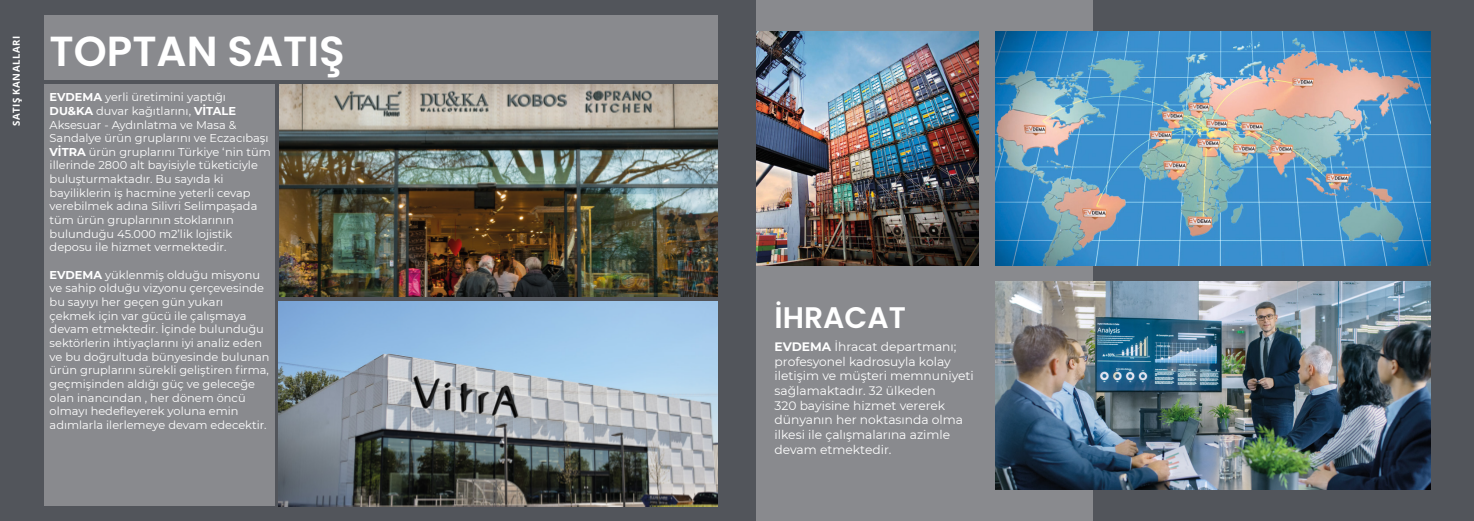
<style>
.page{position:relative;width:1474px;height:521px;background:#fff}
.page>*{position:absolute;margin:0;border:0;box-sizing:border-box;transform-origin:0 0}
.t1{font:600 42px "Poppins";color:#fff}
.t2{font:600 29.75px "Poppins";color:#fff}
.t3{font:12.25px/14.7px "Montserrat";color:#fff}
.t4{font:11.38px/13.7px "Montserrat";color:#fff}
.t5{font:700 9.62px "Open Sans";letter-spacing:.05em;color:#fff}
.s1{font-weight:700}
</style>
<div class="page">
<div style="left:0;top:0;width:1473px;height:521px;background:#52555b"></div>
<div style="left:756px;top:0;width:337px;height:521px;background:#898a8e"></div>
<div style="left:44px;top:15px;width:674px;height:65px;background:#898a8e"></div>
<div style="left:44px;top:85px;width:231px;height:421px;background:#898a8e"></div>
<img style="left:279px;top:85px;width:439px;height:211px">
<img style="left:279px;top:301px;width:438px;height:205px">
<img style="left:995px;top:281px;width:434px;height:208px">
<img style="left:756px;top:32px;width:222px;height:233px">
<img style="left:995px;top:32px;width:434px;height:233px">
<p class="t5" style="left:9px;top:126px;width:91px;rotate:-90deg">SATIŞ KANALLARI</p>
<h1 class="t1" style="left:50px;top:27px;width:297px">TOPTAN SATIŞ</h1>
<p class="t4" style="left:50px;top:90px;width:223px"><span class="s1">EVDEMA</span> yerli üretimini yaptığı <span class="s1">DU&amp;KA</span> duvar kağıtlarını, <span class="s1">VİTALE </span>Aksesuar - Aydınlatma ve Masa &amp; Sandalye ürün gruplarını ve Eczacıbaşı <span class="s1">VİTRA</span> ürün gruplarını Türkiye ‘nin tüm illerinde 2800 alt bayisiyle tüketiciyle buluşturmaktadır. Bu sayıda ki bayiliklerin iş hacmine yeterli cevap verebilmek adına Silivri Selimpaşada tüm ürün gruplarının stoklarının bulunduğu 45.000 m2’lik lojistik deposu ile hizmet vermektedir.</p>
<p class="t4" style="left:50px;top:267px;width:221px"><span class="s1">EVDEMA</span> yüklenmiş olduğu misyonu ve sahip olduğu vizyonu çerçevesinde bu sayıyı her geçen gün yukarı çekmek için var gücü ile çalışmaya devam etmektedir. İçinde bulunduğu sektörlerin ihtiyaçlarını iyi analiz eden ve bu doğrultuda bünyesinde bulunan ürün gruplarını sürekli geliştiren firma, geçmişinden aldığı güç ve geleceğe olan inancından , her dönem öncü olmayı hedefleyerek yoluna emin adımlarla ilerlemeye devam edecektir.</p>
<h2 class="t2" style="left:774px;top:300px;width:133px">İHRACAT</h2>
<p class="t3" style="left:774px;top:339px;width:201px"><span class="s1">EVDEMA</span> İhracat departmanı; profesyonel kadrosuyla kolay iletişim ve müşteri memnuniyeti sağlamaktadır. 32 ülkeden<br>320 bayisine hizmet vererek dünyanın her noktasında olma ilkesi ile çalışmalarına azimle devam etmektedir.</p>
</div>
